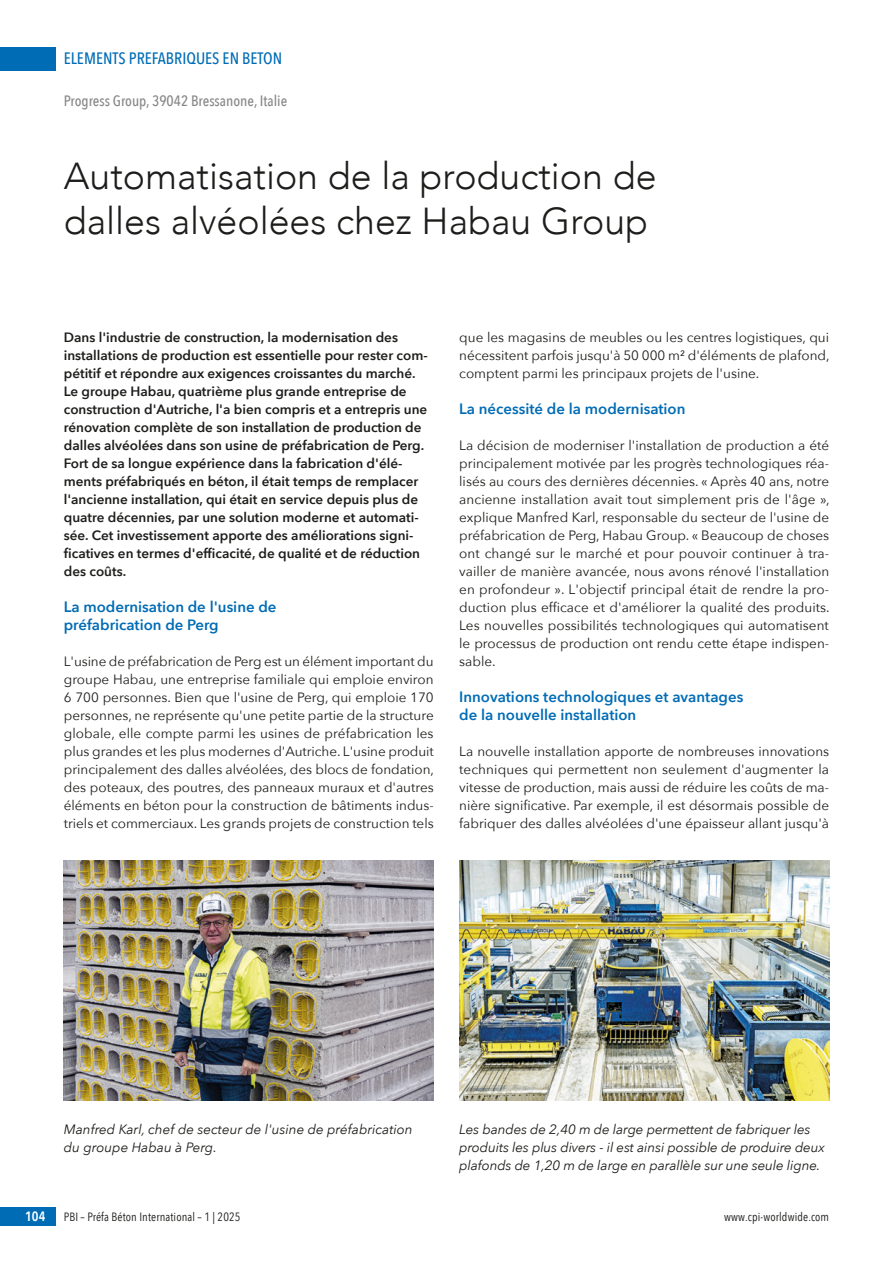
<style>
.page{position:relative;width:893px;height:1263px;background:#fff}
.page>*{position:absolute;margin:0;border:0;box-sizing:border-box;transform-origin:0 0}
.t1{font:300 37.5px/45px "Avenir";color:#1d1d1b}
.t2{font:500 16.5px "Avenir Next Condensed";color:#006cb5}
.t3{font:600 15px/18px "Avenir Next";color:#006cb5}
.t4{font:500 15px "Avenir Next Condensed";color:#878787}
.t5{font:13.5px/18px "Avenir Next";color:#1d1d1b;text-align:justify}
.t6{font:600 13.5px/18px "Avenir Next";color:#1d1d1b}
.t7{font:italic 13.5px/18px "Avenir Next";letter-spacing:-.01em;color:#1d1d1b}
.t8{font:600 13.5px "Avenir Next Condensed";color:#fff}
.t9{font:12px "Avenir Next Condensed";letter-spacing:.01em;color:#1d1d1b}
</style>
<div class="page">
<div style="left:0;top:47px;width:55px;height:23px;background:#006cb5"></div>
<div style="left:0;top:1208px;width:55px;height:18px;background:#006cb5"></div>
<img style="left:64px;top:861px;width:370px;height:239px">
<img style="left:459px;top:861px;width:370px;height:239px">
<p class="t2" style="left:64px;top:49px;width:220px">ELEMENTS PREFABRIQUES EN BETON</p>
<p class="t4" style="left:64px;top:92px;width:225px">Progress Group, 39042 Bressanone, Italie</p>
<h1 class="t1" style="left:64px;top:153px;width:594px">Automatisation de la production de dalles alvéolées chez Habau Group</h1>
<p class="t6" style="left:64px;top:328px;width:365px">Dans l'industrie de construction, la modernisation des installations de production est essentielle pour rester com&shy;pétitif et répondre aux exigences croissantes du marché.<br>Le groupe Habau, quatrième plus grande entreprise de construction d'Autriche, l'a bien compris et a entrepris une rénovation complète de son installation de production de dalles alvéolées dans son usine de préfabrication de Perg.<br>Fort de sa longue expérience dans la fabrication d'élé&shy;ments préfabriqués en béton, il était temps de remplacer l'ancienne installation, qui était en service depuis plus de quatre décennies, par une solution moderne et automati&shy;sée. Cet investissement apporte des améliorations signi&shy;ficatives en termes d'efficacité, de qualité et de réduction des coûts.</p>
<p class="t3" style="left:64px;top:597px;width:214px">La modernisation de l'usine de préfabrication de Perg</p>
<p class="t5" style="left:64px;top:652px;width:372px">L'usine de préfabrication de Perg est un élément important du groupe Habau, une entreprise familiale qui emploie environ 6 700 personnes. Bien que l'usine de Perg, qui emploie 170 personnes, ne représente qu'une petite partie de la structure globale, elle compte parmi les usines de préfabrication les plus grandes et les plus modernes d'Autriche. L'usine produit principalement des dalles alvéolées, des blocs de fondation, des poteaux, des poutres, des panneaux muraux et d'autres éléments en béton pour la construction de bâtiments indus&shy;triels et commerciaux. Les grands projets de construction tels</p>
<p class="t5" style="left:459px;top:328px;width:372px">que les magasins de meubles ou les centres logistiques, qui nécessitent parfois jusqu'à 50 000 m² d'éléments de plafond, comptent parmi les principaux projets de l'usine.</p>
<p class="t3" style="left:459px;top:399px;width:228px">La nécessité de la modernisation</p>
<p class="t5" style="left:459px;top:436px;width:372px">La décision de moderniser l'installation de production a été principalement motivée par les progrès technologiques réa&shy;lisés au cours des dernières décennies. « Après 40 ans, notre ancienne installation avait tout simplement pris de l'âge », explique Manfred Karl, responsable du secteur de l'usine de préfabrication de Perg, Habau Group. « Beaucoup de choses ont changé sur le marché et pour pouvoir continuer à tra&shy;vailler de manière avancée, nous avons rénové l'installation en profondeur ». L'objectif principal était de rendre la pro&shy;duction plus efficace et d'améliorer la qualité des produits.<br>Les nouvelles possibilités technologiques qui automatisent le processus de production ont rendu cette étape indispen&shy;sable.</p>
<p class="t3" style="left:459px;top:687px;width:286px">Innovations technologiques et avantages de la nouvelle installation</p>
<p class="t5" style="left:459px;top:742px;width:371px">La nouvelle installation apporte de nombreuses innovations techniques qui permettent non seulement d'augmenter la vitesse de production, mais aussi de réduire les coûts de ma&shy;nière significative. Par exemple, il est désormais possible de fabriquer des dalles alvéolées d'une épaisseur allant jusqu'à</p>
<p class="t7" style="left:64px;top:1120px;width:350px">Manfred Karl, chef de secteur de l'usine de préfabrication du groupe Habau à Perg.</p>
<p class="t7" style="left:459px;top:1120px;width:367px">Les bandes de 2,40 m de large permettent de fabriquer les produits les plus divers - il est ainsi possible de produire deux plafonds de 1,20 m de large en parallèle sur une seule ligne.</p>
<p class="t8" style="left:25px;top:1205px;width:22px">104</p>
<p class="t9" style="left:64px;top:1207px;width:178px">PBI – Préfa Béton International – 1 | 2025</p>
<p class="t9" style="left:724px;top:1207px;width:107px">www.cpi-worldwide.com</p>
</div>
